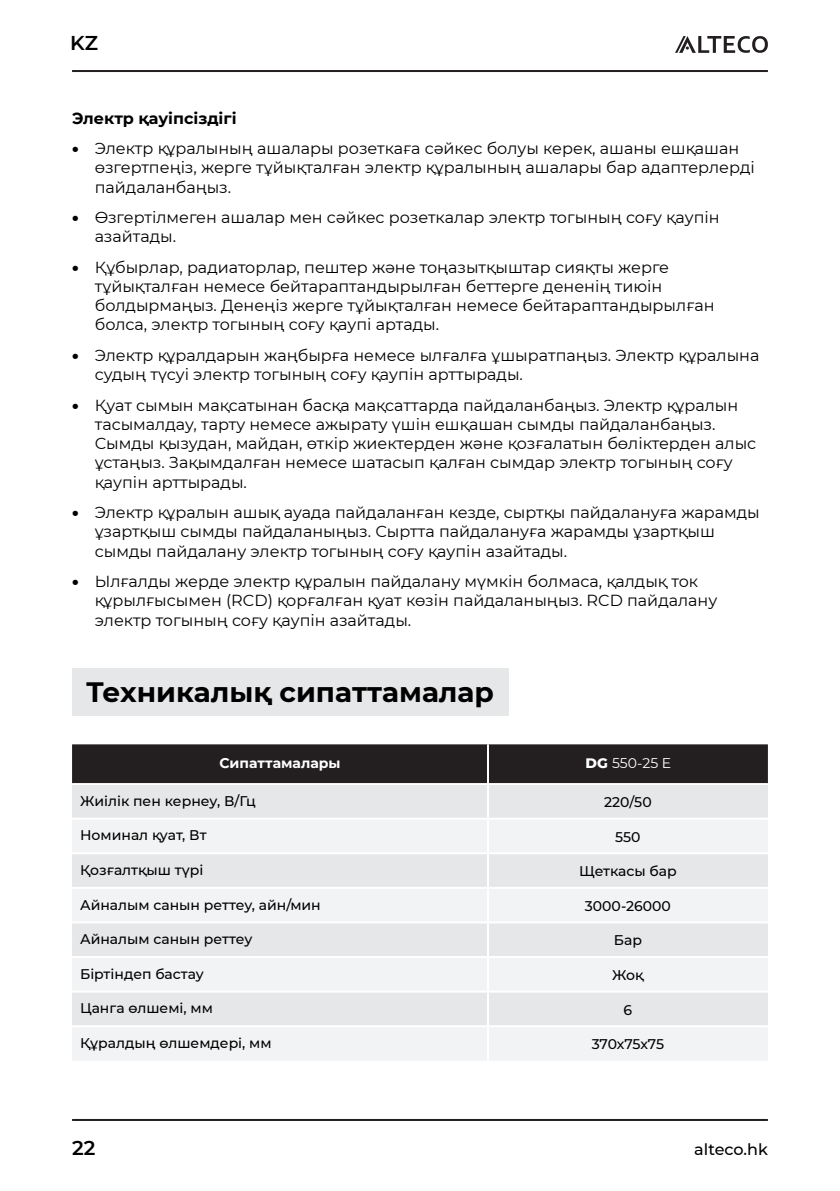
<style>
.page{position:relative;width:840px;height:1191px;background:#fff}
.page>*{position:absolute;margin:0;border:0;box-sizing:border-box;transform-origin:0 0}
.t1{font:700 28px "Montserrat";color:#000}
.t2{font:600 20px "Montserrat";color:#000}
.t3{font:16px/19.2px "Montserrat";color:#000}
.t4{font:700 16px "Montserrat";color:#000}
.t5{font:500 16px "Montserrat";color:#000}
.t6{font:500 14px "Montserrat";color:#000}
.t7{font:700 14px "Montserrat";color:#fff}
.t8{font:14px "Montserrat";color:#fff}
.s1{font-weight:900}
.s2{font-weight:800}
</style>
<div class="page">
<hr style="left:72px;top:1119px;width:695px;height:2px;background:#231f20">
<hr style="left:72px;top:70px;width:695px;height:2px;background:#231f20">
<svg style="left:675px;top:36px;width:92px;height:17px"></svg>
<div style="left:72px;top:744px;width:695px;height:39px;background:#231f20"></div>
<div style="left:72px;top:785px;width:695px;height:32px;background:#e6e7e9"></div>
<svg style="left:72px;top:820px;width:695px;height:240px;fill:#f2f3f4"></svg>
<hr style="left:486px;top:744px;width:2px;height:39px;background:#fff">
<hr style="left:486px;top:785px;width:2px;height:32px;background:#fff">
<hr style="left:486px;top:819px;width:2px;height:33px;background:#fff">
<hr style="left:72px;top:852px;width:415px;height:2px;background:#fff">
<hr style="left:487px;top:852px;width:280px;height:2px;background:#fff">
<hr style="left:486px;top:854px;width:2px;height:33px;background:#fff">
<hr style="left:72px;top:887px;width:415px;height:2px;background:#fff">
<hr style="left:487px;top:887px;width:280px;height:2px;background:#fff">
<hr style="left:486px;top:889px;width:2px;height:32px;background:#fff">
<hr style="left:72px;top:921px;width:415px;height:2px;background:#fff">
<hr style="left:487px;top:921px;width:280px;height:2px;background:#fff">
<hr style="left:486px;top:923px;width:2px;height:33px;background:#fff">
<hr style="left:72px;top:956px;width:415px;height:2px;background:#fff">
<hr style="left:487px;top:956px;width:280px;height:2px;background:#fff">
<hr style="left:486px;top:958px;width:2px;height:32px;background:#fff">
<hr style="left:72px;top:990px;width:415px;height:2px;background:#fff">
<hr style="left:487px;top:990px;width:280px;height:2px;background:#fff">
<hr style="left:486px;top:992px;width:2px;height:33px;background:#fff">
<hr style="left:72px;top:1025px;width:415px;height:2px;background:#fff">
<hr style="left:487px;top:1025px;width:280px;height:2px;background:#fff">
<hr style="left:486px;top:1027px;width:2px;height:33px;background:#fff">
<div style="left:72px;top:668px;width:436px;height:48px;background:#e6e7e9"></div>
<p class="t2" style="left:70px;top:29px;width:29px">KZ</p>
<p class="t4" style="left:72px;top:106px;width:166px">Электр қауіпсіздігі</p>
<p class="t3" style="left:95px;top:138px;width:661px;text-indent:-23px"><span class="s1">•</span> Электр құралының ашалары розеткаға сәйкес болуы керек, ашаны ешқашан өзгертпеңіз, жерге тұйықталған электр құралының ашалары бар адаптерлерді пайдаланбаңыз.</p>
<p class="t3" style="left:95px;top:207px;width:626px;text-indent:-23px"><span class="s1">•</span> Өзгертілмеген ашалар мен сәйкес розеткалар электр тогының соғу қаупін азайтады.</p>
<p class="t3" style="left:95px;top:257px;width:621px;text-indent:-23px"><span class="s1">•</span> Құбырлар, радиаторлар, пештер және тоңазытқыштар сияқты жерге тұйықталған немесе бейтараптандырылған беттерге дененің тиюін болдырмаңыз. Денеңіз жерге тұйықталған немесе бейтараптандырылған болса, электр тогының соғу қаупі артады.</p>
<p class="t3" style="left:95px;top:345px;width:665px;text-indent:-23px"><span class="s1">•</span> Электр құралдарын жаңбырға немесе ылғалға ұшыратпаңыз. Электр құралына судың түсуі электр тогының соғу қаупін арттырады.</p>
<p class="t3" style="left:95px;top:395px;width:662px;text-indent:-23px"><span class="s1">•</span> Қуат сымын мақсатынан басқа мақсаттарда пайдаланбаңыз. Электр құралын тасымалдау, тарту немесе ажырату үшін ешқашан сымды пайдаланбаңыз.<br>Сымды қызудан, майдан, өткір жиектерден және қозғалатын бөліктерден алыс ұстаңыз. Зақымдалған немесе шатасып қалған сымдар электр тогының соғу қаупін арттырады.</p>
<p class="t3" style="left:95px;top:502px;width:666px;text-indent:-23px"><span class="s1">•</span> Электр құралын ашық ауада пайдаланған кезде, сыртқы пайдалануға жарамды ұзартқыш сымды пайдаланыңыз. Сыртта пайдалануға жарамды ұзартқыш сымды пайдалану электр тогының соғу қаупін азайтады.</p>
<p class="t3" style="left:95px;top:571px;width:623px;text-indent:-23px"><span class="s1">•</span> Ылғалды жерде электр құралын пайдалану мүмкін болмаса, қалдық ток құрылғысымен (RCD) қорғалған қуат көзін пайдаланыңыз. RCD пайдалану электр тогының соғу қаупін азайтады.</p>
<h1 class="t1" style="left:86px;top:671px;width:409px">Техникалық сипаттамалар</h1>
<p class="t7" style="left:219px;top:753px;width:123px">Сипаттамалары</p>
<p class="t8" style="left:585px;top:753px;width:87px"><span class="s2">DG</span> 550-25 E</p>
<p class="t6" style="left:80px;top:791px;width:177px">Жиілік пен кернеу, В/Гц</p>
<p class="t6" style="left:604px;top:792px;width:49px">220/50</p>
<p class="t6" style="left:80px;top:825px;width:128px">Номинал қуат, Вт</p>
<p class="t6" style="left:615px;top:827px;width:27px">550</p>
<p class="t6" style="left:80px;top:860px;width:125px">Қозғалтқыш түрі</p>
<p class="t6" style="left:578px;top:861px;width:99px">Щеткасы бар</p>
<p class="t6" style="left:80px;top:895px;width:242px">Айналым санын реттеу, айн/мин</p>
<p class="t6" style="left:584px;top:896px;width:87px">3000-26000</p>
<p class="t6" style="left:80px;top:929px;width:174px">Айналым санын реттеу</p>
<p class="t6" style="left:613px;top:930px;width:30px">Бар</p>
<p class="t6" style="left:80px;top:964px;width:125px">Біртіндеп бастау</p>
<p class="t6" style="left:612px;top:965px;width:33px">Жоқ</p>
<p class="t6" style="left:80px;top:998px;width:134px">Цанга өлшемі, мм</p>
<p class="t6" style="left:623px;top:1000px;width:10px">6</p>
<p class="t6" style="left:80px;top:1033px;width:193px">Құралдың өлшемдері, мм</p>
<p class="t6" style="left:591px;top:1034px;width:74px">370х75х75</p>
<p class="t2" style="left:72px;top:1133px;width:25px">22</p>
<p class="t5" style="left:693px;top:1138px;width:75px">alteco.hk</p>
</div>
